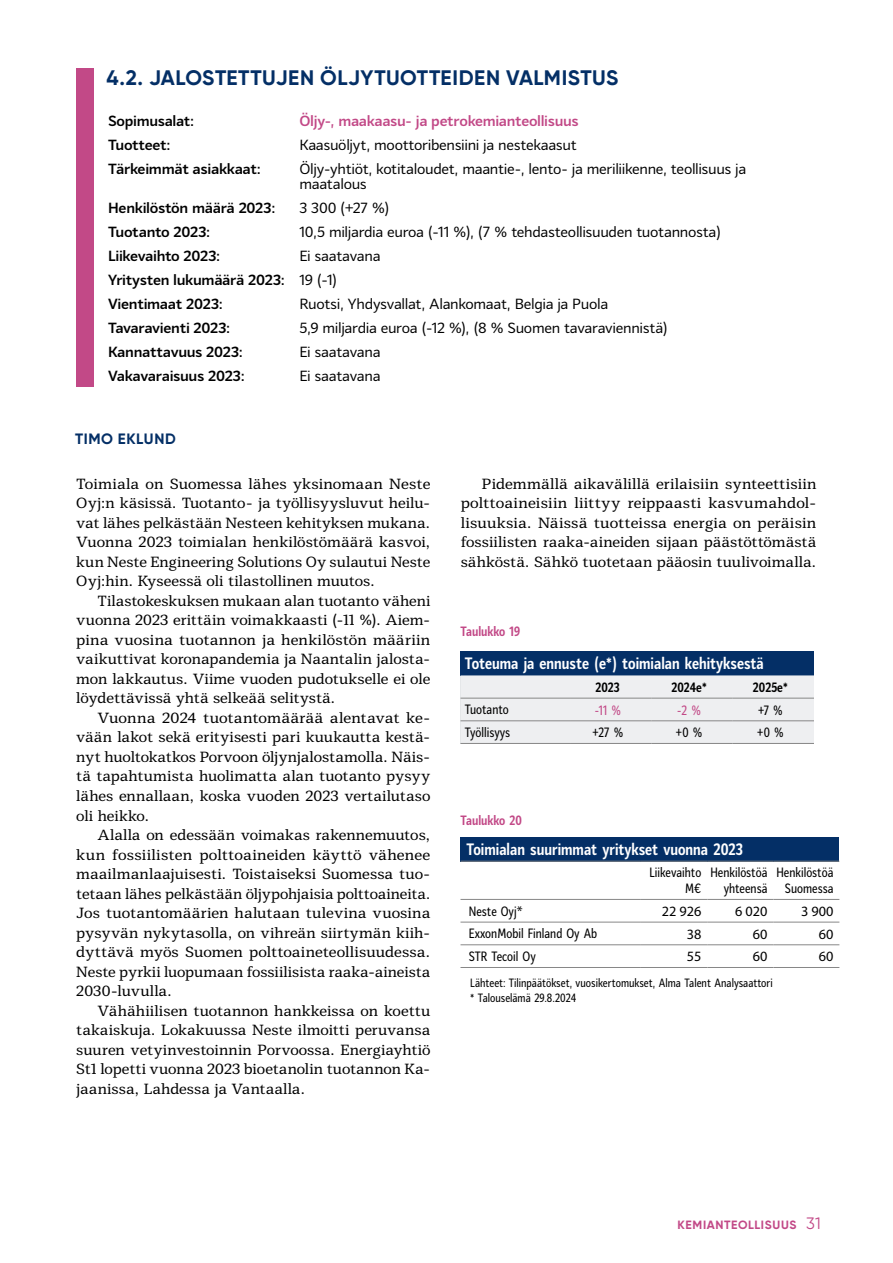
<style>
.page{position:relative;width:893px;height:1263px;background:#fff}
.page>*{position:absolute;margin:0;border:0;box-sizing:border-box;transform-origin:0 0}
.t1{font:700 21px "Gilroy";letter-spacing:.02em;color:#042f66}
.t2{font:700 condensed 16.5px "Mediator";color:#fff}
.t3{font:700 15px "Gilroy";letter-spacing:.045em;color:#042f66}
.t4{font:14.7px/19.5px "Mediator Serif";letter-spacing:-.005em;color:#000;text-align:justify}
.t5{font:14.7px/15px "Mediator";letter-spacing:-.025em;color:#000}
.t6{font:700 14.7px/24px "Mediator";letter-spacing:-.025em;color:#000}
.t7{font:700 14.7px "Mediator";letter-spacing:-.025em;color:#c24987}
.t8{font:14.25px "Myriad Pro";color:#000}
.t9{font:condensed 13.5px/16.2px "Mediator";color:#000;text-align:right}
.t10{font:700 condensed 13.5px "Mediator";color:#c24987}
.t11{font:700 condensed 13.5px "Mediator";color:#000}
.t12{font:condensed 13.5px "Mediator";color:#c24987}
.t13{font:condensed 12px/14.4px "Mediator";color:#000}
.t14{font:700 12px "Gilroy";letter-spacing:.05em;color:#c24987}
.s1{font-weight:400}
.s2{font-family:"Myriad Pro";font-stretch:normal;font-size:14.25px}
.s3{font-weight:400;font-size:16.5px}
</style>
<div class="page">
<div style="left:76px;top:68px;width:17px;height:319px;background:#c24987"></div>
<div style="left:460px;top:651px;width:354px;height:24px;background:#042f66"></div>
<div style="left:460px;top:675px;width:354px;height:68px;background:#eeeff1"></div>
<hr style="left:460px;top:720px;width:110px;height:1px;background:#878787">
<hr style="left:570px;top:720px;width:81px;height:1px;background:#878787">
<hr style="left:651px;top:720px;width:82px;height:1px;background:#878787">
<hr style="left:733px;top:720px;width:81px;height:1px;background:#878787">
<hr style="left:460px;top:743px;width:110px;height:1px;background:#878787">
<hr style="left:570px;top:743px;width:81px;height:1px;background:#878787">
<hr style="left:651px;top:743px;width:82px;height:1px;background:#878787">
<hr style="left:733px;top:743px;width:81px;height:1px;background:#878787">
<hr style="left:460px;top:698px;width:110px;height:1px;background:#878787">
<hr style="left:570px;top:698px;width:81px;height:1px;background:#878787">
<hr style="left:651px;top:698px;width:82px;height:1px;background:#878787">
<hr style="left:733px;top:698px;width:81px;height:1px;background:#878787">
<div style="left:460px;top:837px;width:379px;height:24px;background:#042f66"></div>
<svg style="left:707px;top:921px;width:132px;height:25px"></svg>
<hr style="left:460px;top:861px;width:181px;height:1px;background:#878787">
<hr style="left:641px;top:861px;width:66px;height:1px;background:#878787">
<hr style="left:707px;top:861px;width:66px;height:1px;background:#878787">
<hr style="left:773px;top:861px;width:66px;height:1px;background:#878787">
<hr style="left:460px;top:899px;width:181px;height:1px;background:#878787">
<hr style="left:641px;top:899px;width:66px;height:1px;background:#878787">
<hr style="left:707px;top:899px;width:66px;height:1px;background:#878787">
<hr style="left:773px;top:899px;width:66px;height:1px;background:#878787">
<hr style="left:460px;top:922px;width:181px;height:1px;background:#878787">
<hr style="left:641px;top:922px;width:66px;height:1px;background:#878787">
<hr style="left:707px;top:922px;width:66px;height:1px;background:#878787">
<hr style="left:773px;top:922px;width:66px;height:1px;background:#878787">
<hr style="left:460px;top:944px;width:181px;height:1px;background:#878787">
<hr style="left:641px;top:944px;width:66px;height:1px;background:#878787">
<hr style="left:707px;top:944px;width:66px;height:1px;background:#878787">
<hr style="left:773px;top:944px;width:66px;height:1px;background:#878787">
<hr style="left:460px;top:967px;width:181px;height:1px;background:#878787">
<hr style="left:641px;top:967px;width:66px;height:1px;background:#878787">
<hr style="left:707px;top:967px;width:66px;height:1px;background:#878787">
<hr style="left:773px;top:967px;width:66px;height:1px;background:#878787">
<h1 class="t1" style="left:107px;top:64px;width:513px">4.2. JALOSTETTUJEN ÖLJYTUOTTEIDEN VALMISTUS</h1>
<p class="t6" style="left:108px;top:109px;width:88px">Sopimusalat:</p>
<p class="t7" style="left:299px;top:112px;width:281px">Öljy-, maakaasu- ja petrokemianteollisuus</p>
<p class="t6" style="left:108px;top:133px;width:64px">Tuotteet:</p>
<p class="t5" style="left:299px;top:138px;width:279px">Kaasuöljyt, moottoribensiini ja nestekaasut</p>
<p class="t6" style="left:108px;top:157px;width:154px">Tärkeimmät asiakkaat:</p>
<p class="t5" style="left:299px;top:162px;width:448px">Öljy-yhtiöt, kotitaloudet, maantie- , lento- ja meriliikenne, teollisuus ja maatalous</p>
<p class="t6" style="left:108px;top:196px;width:169px">Henkilöstön määrä 2023:</p>
<p class="t5" style="left:299px;top:201px;width:92px">3 300 (+27 %)</p>
<p class="t6" style="left:108px;top:220px;width:104px">Tuotanto 2023:</p>
<p class="t5" style="left:299px;top:225px;width:423px">10,5 miljardia euroa (-11 %), (7 % tehdasteollisuuden tuotannosta)</p>
<p class="t6" style="left:108px;top:244px;width:114px">Liikevaihto 2023:</p>
<p class="t6" style="left:108px;top:244px;width:274px;text-indent:191px"><span class="s1">Ei saatavana<br></span>Yritysten lukumäärä 2023: <span class="s1">19 (-1)<br></span>Vientimaat 2023:</p>
<p class="t5" style="left:299px;top:297px;width:310px">Ruotsi, Yhdysvallat, Alankomaat, Belgia ja Puola</p>
<p class="t6" style="left:108px;top:317px;width:124px">Tavaravienti 2023:</p>
<p class="t5" style="left:299px;top:321px;width:370px">5,9 miljardia euroa (-12 %), (8 % Suomen tavaraviennistä)</p>
<p class="t6" style="left:108px;top:341px;width:137px">Kannattavuus 2023:</p>
<p class="t5" style="left:299px;top:345px;width:83px">Ei saatavana</p>
<p class="t6" style="left:108px;top:365px;width:138px">Vakavaraisuus 2023:</p>
<p class="t5" style="left:299px;top:369px;width:83px">Ei saatavana</p>
<p class="t3" style="left:75px;top:429px;width:102px">TIMO EKLUND</p>
<p class="t4" style="left:76px;top:474px;width:356px">Toimiala on Suomessa lähes yksinomaan Neste Oyj:n käsissä. Tuotanto- ja työllisyysluvut heilu&shy;vat lähes pelkästään Nesteen kehityksen mukana.<br>Vuonna 2023 toimialan henkilöstömäärä kasvoi, kun Neste Engineering Solutions Oy sulautui Neste Oyj:hin. Kyseessä oli tilastollinen muutos.</p>
<p class="t4" style="left:76px;top:591px;width:356px;text-indent:21px">Tilastokeskuksen mukaan alan tuotanto väheni vuonna 2023 erittäin voimakkaasti (-11 %). Aiem&shy;pina vuosina tuotannon ja henkilöstön määriin vaikuttivat koronapandemia ja Naantalin jalosta&shy;mon lakkautus. Viime vuoden pudotukselle ei ole löydettävissä yhtä selkeää selitystä.</p>
<p class="t4" style="left:76px;top:708px;width:356px;text-indent:21px">Vuonna 2024 tuotantomäärää alentavat ke&shy;vään lakot sekä erityisesti pari kuukautta kestä&shy;nyt huoltokatkos Porvoon öljynjalostamolla. Näis&shy;tä tapahtumista huolimatta alan tuotanto pysyy lähes ennallaan, koska vuoden 2023 vertailutaso oli heikko.</p>
<p class="t4" style="left:76px;top:825px;width:356px;text-indent:21px">Alalla on edessään voimakas rakennemuutos, kun fossiilisten polttoaineiden käyttö vähenee maailmanlaajuisesti. Toistaiseksi Suomessa tuo&shy;tetaan lähes pelkästään öljypohjaisia polttoaineita.<br>Jos tuotantomäärien halutaan tulevina vuosina pysyvän nykytasolla, on vihreän siirtymän kiih&shy;dyttävä myös Suomen polttoaineteollisuudessa.<br>Neste pyrkii luopumaan fossiilisista raaka-aineista 2030-luvulla.</p>
<p class="t4" style="left:76px;top:1001px;width:356px;text-indent:21px">Vähähiilisen tuotannon hankkeissa on koettu takaiskuja. Lokakuussa Neste ilmoitti peruvansa suuren vetyinvestoinnin Porvoossa. Energiayhtiö St1 lopetti vuonna 2023 bioetanolin tuotannon Ka&shy;jaanissa, Lahdessa ja Vantaalla.</p>
<p class="t4" style="left:461px;top:474px;width:357px;text-indent:21px">Pidemmällä aikavälillä erilaisiin synteettisiin polttoaineisiin liittyy reippaasti kasvumahdol&shy;lisuuksia. Näissä tuotteissa energia on peräisin fossiilisten raaka-aineiden sijaan päästöttömästä sähköstä. Sähkö tuotetaan pääosin tuulivoimalla.</p>
<p class="t10" style="left:460px;top:623px;width:61px">Taulukko 19</p>
<p class="t2" style="left:465px;top:653px;width:300px">Toteuma ja ennuste (e*) toimialan kehityksestä</p>
<p class="t11" style="left:595px;top:679px;width:26px">2023</p>
<p class="t11" style="left:671px;top:679px;width:37px">2024e*</p>
<p class="t11" style="left:753px;top:679px;width:36px">2025e*</p>
<p class="t9" style="left:465px;top:701px;width:46px">Tuotanto</p>
<p class="t12" style="left:594px;top:701px;width:28px">-11 %</p>
<p class="t12" style="left:677px;top:701px;width:26px">-2 %</p>
<p class="t9" style="left:758px;top:702px;width:27px">+7 %</p>
<p class="t9" style="left:465px;top:724px;width:47px">Työllisyys</p>
<p class="t9" style="left:592px;top:725px;width:33px">+27 %</p>
<p class="t9" style="left:676px;top:725px;width:28px">+0 %</p>
<p class="t9" style="left:757px;top:725px;width:28px">+0 %</p>
<p class="t10" style="left:460px;top:812px;width:63px">Taulukko 20</p>
<p class="t2" style="left:466px;top:839px;width:278px">Toimialan suurimmat yritykset vuonna 2023</p>
<p class="t9" style="left:649px;top:864px;width:53px">Liikevaihto<br>M€</p>
<p class="t9" style="left:710px;top:864px;width:58px">Henkilöstöä yhteensä</p>
<p class="t9" style="left:776px;top:864px;width:58px">Henkilöstöä<br>Suomessa</p>
<p class="t9" style="left:469px;top:903px;width:55px">Neste Oyj<span class="s2">*</span></p>
<p class="t8" style="left:662px;top:902px;width:41px">22 926</p>
<p class="t8" style="left:735px;top:902px;width:34px">6 020</p>
<p class="t8" style="left:801px;top:902px;width:34px">3 900</p>
<p class="t9" style="left:469px;top:925px;width:130px">ExxonMobil Finland Oy Ab</p>
<p class="t8" style="left:687px;top:925px;width:16px">38</p>
<p class="t8" style="left:753px;top:925px;width:16px">60</p>
<p class="t8" style="left:819px;top:925px;width:16px">60</p>
<p class="t9" style="left:469px;top:948px;width:68px">STR Tecoil Oy</p>
<p class="t8" style="left:687px;top:948px;width:16px">55</p>
<p class="t8" style="left:753px;top:948px;width:16px">60</p>
<p class="t8" style="left:819px;top:948px;width:16px">60</p>
<p class="t13" style="left:470px;top:976px;width:304px">Lähteet: Tilinpäätökset, vuosikertomukset, Alma Talent Analysaattori * Talouselämä 29.8.2024</p>
<p class="t14" style="left:677px;top:1217px;width:145px">KEMIANTEOLLISUUS <span class="s3">31</span></p>
</div>
